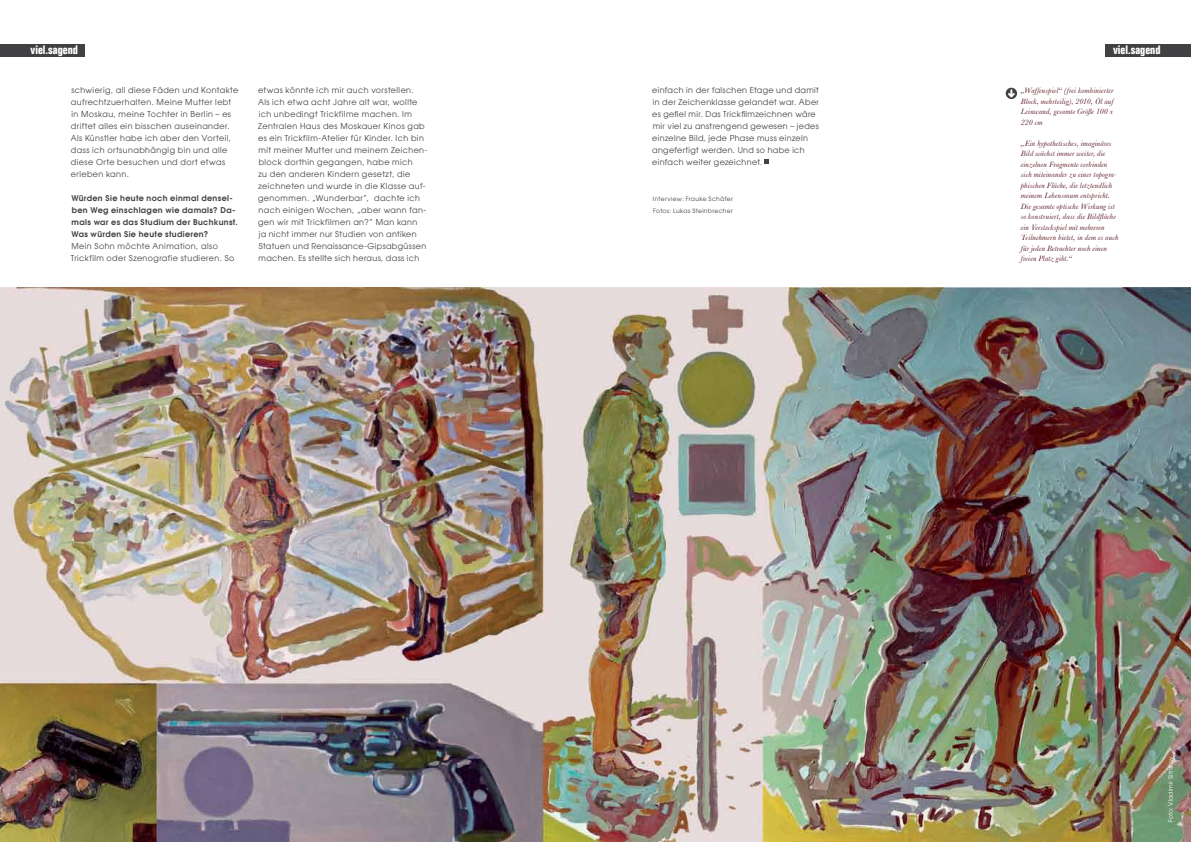
<style>
.page{position:relative;width:1191px;height:842px;background:#fff}
.page>*{position:absolute;margin:0;border:0;box-sizing:border-box;transform-origin:0 0}
.t1{font:700 condensed 12px "Folio";color:#fff}
.t2{font:8px/12px "Avant Garde S";letter-spacing:.045em;color:#414042}
.t3{font:italic 8px/10.5px "Baskerville";letter-spacing:.025em;color:#55101b;text-align:justify}
.t4{font:600 8px/12px "Avant Garde S";letter-spacing:.045em;color:#414042}
.t5{font:6px/12px "Avant Garde S";color:#414042}
.t6{font:6px "Avant Garde S";color:#fff}
</style>
<div class="page">
<div style="left:0;top:44px;width:85px;height:13px;background:#414042"></div>
<div style="left:1106px;top:44px;width:85px;height:13px;background:#414042"></div>
<img style="left:0;top:288px;width:1191px;height:554px">
<svg style="left:1005px;top:88px;width:12px;height:11px"></svg>
<svg style="left:764px;top:159px;width:5px;height:5px"></svg>
<h1 class="t1" style="left:31px;top:43px;width:49px">viel.sagend</h1>
<h1 class="t1" style="left:1113px;top:43px;width:49px">viel.sagend</h1>
<p class="t3" style="left:1020px;top:85px;width:94px">„Waffenspiel“ (frei kombinierter Block, mehrteilig), 2010, Öl auf Leinwand, gesamte Größe 100 x 220 cm</p>
<p class="t3" style="left:1020px;top:138px;width:99px;text-align:left">„Ein hypothetisches, imaginäres<br>Bild wächst immer weiter, die einzelnen Fragmente verbinden sich miteinander zu einer topogra&shy;phischen Fläche, die letztendlich meinem Lebensraum entspricht.<br>Die gesamte optische Wirkung ist so konstruiert, dass die Bildfläche ein Versteckspiel mit mehreren<br>Teilnehmern bietet, in dem es auch für jeden Betrachter noch einen freien Platz gibt.“</p>
<p class="t2" style="left:71px;top:84px;width:169px">schwierig, all diese Fäden und Kontakte aufrechtzuerhalten. Meine Mutter lebt in Moskau, meine Tochter in Berlin – es driftet alles ein bisschen auseinander.<br>Als Künstler habe ich aber den Vorteil, dass ich ortsunabhängig bin und alle diese Orte besuchen und dort etwas erleben kann.</p>
<p class="t4" style="left:71px;top:192px;width:168px">Würden Sie heute noch einmal densel&shy;ben Weg einschlagen wie damals? Da&shy;mals war es das Studium der Buchkunst.<br>Was würden Sie heute studieren?</p>
<p class="t2" style="left:71px;top:240px;width:165px">Mein Sohn möchte Animation, also<br>Trickfilm oder Szenografie studieren. So</p>
<p class="t2" style="left:258px;top:84px;width:171px">etwas könnte ich mir auch vorstellen.<br>Als ich etwa acht Jahre alt war, wollte ich unbedingt Trickfilme machen. I m Zentralen Haus des Moskauer Kinos gab es ein Trickfilm-Atelier für Kinder. Ich bin mit meiner Mutter und meinem Zeichen&shy;block dorthin gegangen, habe mich<br>zu den anderen Kindern gesetzt, die zeichneten und wurde in die Klasse auf&shy;genommen. „Wunderbar”, dachte ich nach einigen Wochen, „aber wann fan&shy;gen wir mit Trickfilmen an?” Man kann<br>ja nicht immer nur Studien von antiken Statuen und Renaissance-Gipsabgüssen machen. Es stellte sich heraus, dass ich</p>
<p class="t2" style="left:652px;top:84px;width:168px">einfach in der falschen Etage und damit in der Zeichenklasse gelandet war. Aber es gefiel mir. Das Trickfilmzeichnen wäre mir viel zu anstrengend gewesen – jedes einzelne Bild, jede Phase muss einzeln angefertigt werden. Und so habe ich einfach weiter gezeichnet.</p>
<p class="t5" style="left:653px;top:192px;width:82px">I nterview: Frauke Schäfer<br>Fotos: Lukas Steinbrecher</p>
<p class="t6" style="left:1166px;top:822px;width:67px;rotate:-90deg">Foto: Vladimir Sitnikov</p>
</div>
